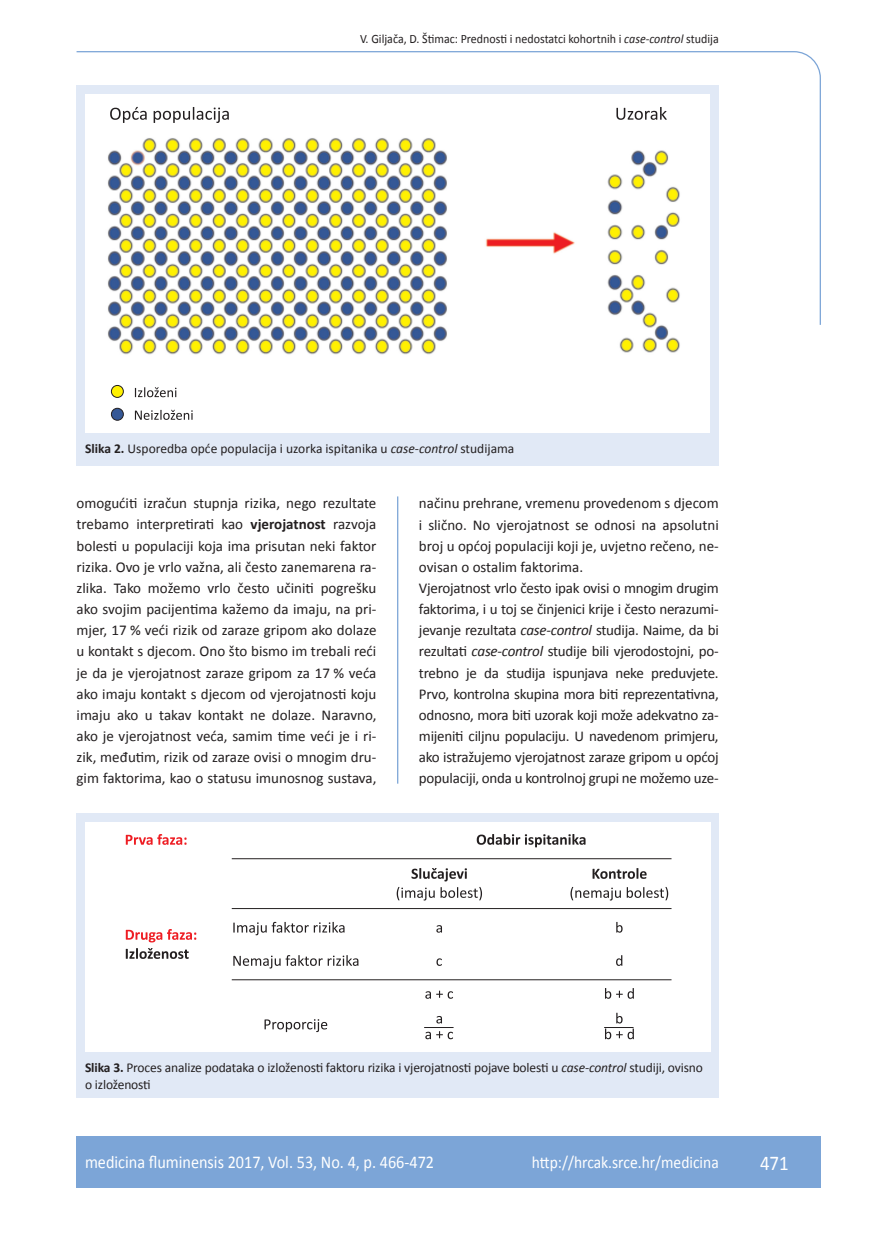
<style>
.page{position:relative;width:872px;height:1234px;background:#fff}
.page>*{position:absolute;margin:0;border:0;box-sizing:border-box;transform-origin:0 0}
.t1{font:21px "Calibri";color:#fff;scale:.9 1}
.t2{font:18px "Calibri";color:#fff;scale:.9 1}
.t3{font:17.25px "Calibri";color:#fff;scale:.9 1}
.t4{font:15px/21.1px "Calibri";letter-spacing:-.015em;color:#231f20;text-align:justify}
.t5{font:13.5px/16.5px "Calibri";letter-spacing:-.01em;color:#231f20}
.t6{font:12.75px "Calibri";color:#231f20;scale:.94 1}
.s1{font-style:italic}
.s2{font-weight:700}
</style>
<div class="page">
<svg style="left:76px;top:51px;width:745px;height:275px"></svg>
<hr style="left:397px;top:496px;width:1px;height:287px;background:#7ca5d7">
<div style="left:77px;top:1135px;width:744px;height:51px;background:#7ca5d7"></div>
<div style="left:77px;top:85px;width:642px;height:380px;background:#e1e9f6"></div>
<div style="left:85px;top:94px;width:624px;height:338px;background:#fff"></div>
<img style="left:107px;top:106px;width:573px;height:315px">
<svg style="left:110px;top:107px;width:37px;height:16px"></svg>
<svg style="left:154px;top:107px;width:75px;height:16px"></svg>
<svg style="left:616px;top:107px;width:51px;height:13px"></svg>
<svg style="left:135px;top:387px;width:41px;height:10px"></svg>
<svg style="left:135px;top:410px;width:58px;height:10px"></svg>
<div style="left:111px;top:385px;width:12px;height:12px;background:#fff101;border-radius:50%"></div>
<div style="left:111px;top:385px;width:13px;height:12px;border:1px solid #231f20;border-radius:50%"></div>
<div style="left:111px;top:408px;width:12px;height:12px;background:#355896;border-radius:50%"></div>
<div style="left:111px;top:408px;width:13px;height:12px;border:1px solid #231f20;border-radius:50%"></div>
<div style="left:77px;top:813px;width:642px;height:284px;background:#e1e9f6"></div>
<div style="left:85px;top:821px;width:626px;height:229px;background:#fff"></div>
<svg style="left:126px;top:834px;width:60px;height:10px"></svg>
<svg style="left:477px;top:834px;width:108px;height:13px"></svg>
<svg style="left:233px;top:921px;width:111px;height:14px"></svg>
<svg style="left:436px;top:925px;width:6px;height:7px"></svg>
<svg style="left:616px;top:921px;width:6px;height:11px"></svg>
<svg style="left:233px;top:955px;width:125px;height:13px"></svg>
<svg style="left:264px;top:1019px;width:63px;height:12px"></svg>
<svg style="left:436px;top:958px;width:6px;height:7px"></svg>
<svg style="left:425px;top:990px;width:28px;height:8px"></svg>
<svg style="left:605px;top:988px;width:29px;height:10px"></svg>
<svg style="left:616px;top:955px;width:6px;height:10px"></svg>
<svg style="left:397px;top:868px;width:85px;height:32px"></svg>
<svg style="left:592px;top:868px;width:54px;height:10px"></svg>
<svg style="left:570px;top:887px;width:98px;height:13px"></svg>
<svg style="left:126px;top:929px;width:70px;height:29px"></svg>
<hr style="left:232px;top:858px;width:439px;height:1px;background:#231f20">
<hr style="left:232px;top:908px;width:439px;height:1px;background:#231f20">
<hr style="left:232px;top:979px;width:439px;height:1px;background:#231f20">
<svg style="left:424px;top:1016px;width:29px;height:22px"></svg>
<svg style="left:604px;top:1012px;width:30px;height:26px"></svg>
<p class="t6" style="left:360px;top:30px;width:383px">V. Giljača, D. Štimac: Prednosti i nedostatci kohortnih i <span class="s1">case-control</span> studija</p>
<p class="t5" style="left:85px;top:440px;width:431px"><span class="s2">Slika 2.</span> Usporedba opće populacija i uzorka ispitanika u <span class="s1">case-control</span> studijama</p>
<p class="t4" style="left:77px;top:492px;width:301px">omogućiti izračun stupnja rizika, nego rezultate trebamo interpretirati kao <span class="s2">vjerojatnost</span> razvoja bolesti u populaciji koja ima prisutan neki faktor rizika. Ovo je vrlo važna, ali često zanemarena ra&shy;zlika. Tako možemo vrlo često učiniti pogrešku ako svojim pacijentima kažemo da imaju, na pri&shy;mjer, 17 % veći rizik od zaraze gripom ako dolaze u kontakt s djecom. Ono što bismo im trebali reći je da je vjerojatnost zaraze gripom za 17 % veća ako imaju kontakt s djecom od vjerojatnosti koju imaju ako u takav kontakt ne dolaze. Naravno, ako je vjerojatnost veća, samim time veći je i ri&shy;zik, međutim, rizik od zaraze ovisi o mnogim dru&shy;gim faktorima, kao o statusu imunosnog sustava,</p>
<p class="t4" style="left:419px;top:492px;width:301px;text-align:left">načinu prehrane, vremenu provedenom s djecom i slično. No vjerojatnost se odnosi na apsolutni broj u općoj populaciji koji je, uvjetno rečeno, ne&shy;ovisan o ostalim faktorima.<br>Vjerojatnost vrlo često ipak ovisi o mnogim drugim faktorima, i u toj se činjenici krije i često nerazumi&shy;jevanje rezultata <span class="s1">case-control</span> studija. Naime, da bi rezultati <span class="s1">case-control</span> studije bili vjerodostojni, po&shy;trebno je da studija ispunjava neke preduvjete.<br>Prvo, kontrolna skupina mora biti reprezentativna, odnosno, mora biti uzorak koji može adekvatno za&shy;mijeniti ciljnu populaciju. U navedenom primjeru, ako istražujemo vjerojatnost zaraze gripom u općoj populaciji, onda u kontrolnoj grupi ne možemo uze-</p>
<p class="t5" style="left:85px;top:1058px;width:619px"><span class="s2">Slika 3.</span> Proces analize podataka o izloženosti faktoru rizika i vjerojatnosti pojave bolesti u <span class="s1">case-control</span> studiji, ovisno o izloženosti</p>
<p class="t2" style="left:85px;top:1150px;width:389px">medicina fluminensis 2017, Vol. 53, No. 4, p. 466-472</p>
<p class="t3" style="left:532px;top:1151px;width:209px">http://hrcak.srce.hr/medicina</p>
<h1 class="t1" style="left:760px;top:1149px;width:33px">471</h1>
</div>
